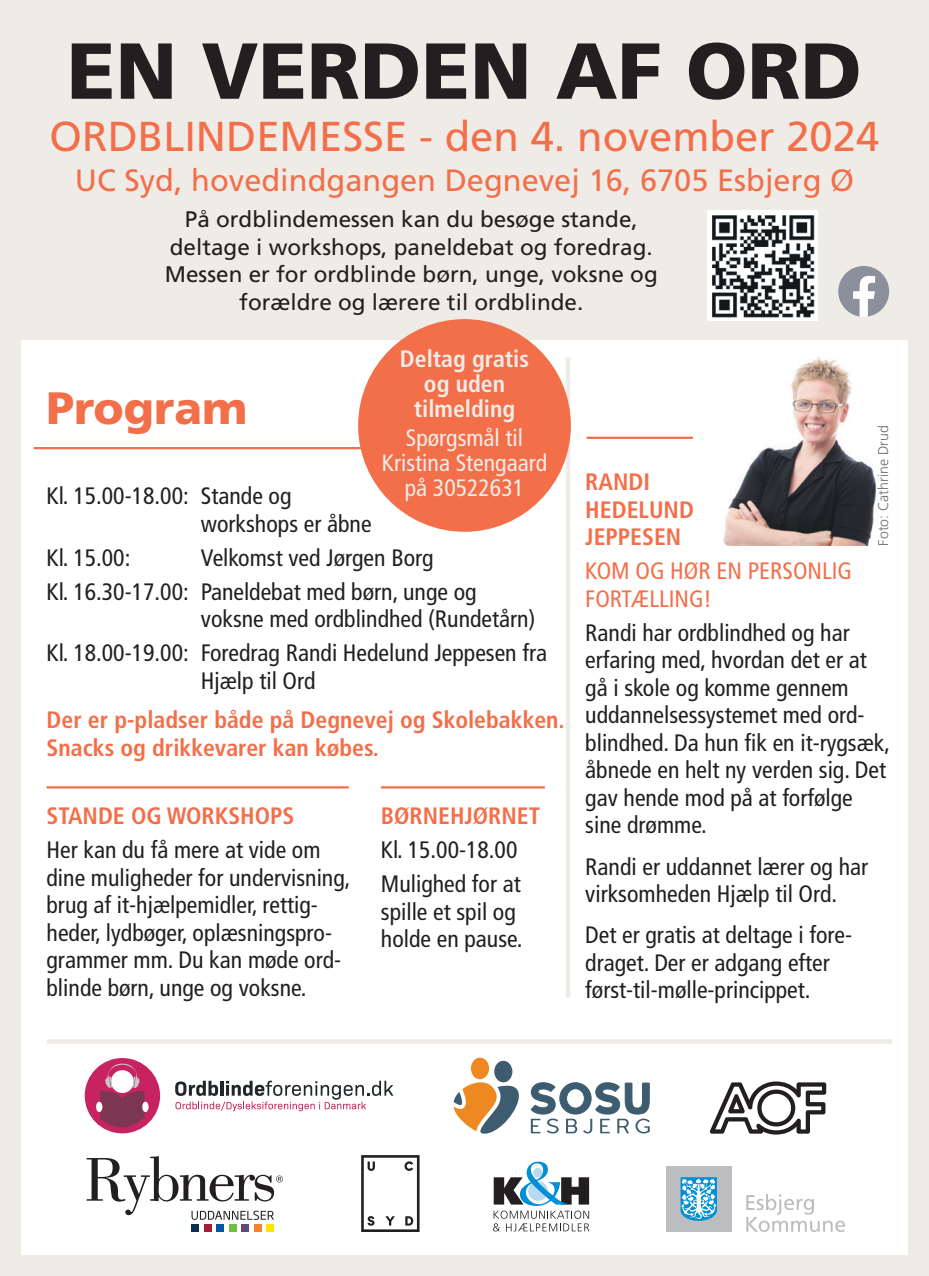
<style>
.page{position:relative;width:929px;height:1276px;background:#fff}
.page>*{position:absolute;margin:0;border:0;box-sizing:border-box;transform-origin:0 0}
.t1{font:900 79.25px "Frutiger LT Pro";color:#231f20}
.t2{font:900 45.25px "Frutiger LT Pro";color:#f36f4a}
.t3{font:41.75px "Frutiger LT Pro";color:#f36f4a}
.t4{font:30.75px "Frutiger LT Pro";color:#f36f4a}
.t5{font:condensed 23.75px/27.5px "Frutiger LT Pro";color:#231f20}
.t6{font:700 condensed 23.75px/27.5px "Frutiger LT Pro";color:#f36f4a}
.t7{font:condensed 23.75px/25px "Frutiger LT Pro";color:#efece8;text-align:center}
.t8{font:condensed 23.75px/27.5px "Frutiger LT Pro";color:#f36f4a}
.t9{font:700 condensed 23.75px/25px "Frutiger LT Pro";color:#efece8;text-align:center}
.t10{font:22.5px/27.5px "Frutiger LT Pro";color:#231f20;text-align:center}
.t11{font:300 14px "Frutiger LT Pro";color:#6c6d70}
</style>
<div class="page">
<div style="left:0;top:0;width:928px;height:1276px;background:#efece8"></div>
<div style="left:21px;top:340px;width:886px;height:914px;background:#fff"></div>
<hr style="left:586px;top:437px;width:106px;height:2px;background:#f36f4a">
<hr style="left:34px;top:447px;width:411px;height:2px;background:#f36f4a">
<hr style="left:47px;top:786px;width:302px;height:2px;background:#f36f4a">
<hr style="left:381px;top:786px;width:163px;height:2px;background:#f36f4a">
<div style="left:565px;top:357px;width:5px;height:640px;background:#efece8"></div>
<hr style="left:47px;top:1039px;width:845px;height:4px;background:#efece8">
<div style="left:358px;top:319px;width:212px;height:213px;background:#f36f4a;border-radius:50%"></div>
<img style="left:723px;top:357px;width:154px;height:188px">
<img style="left:707px;top:210px;width:110px;height:110px">
<svg style="left:838px;top:266px;width:51px;height:51px"></svg>
<div style="left:471px;top:1057px;width:18px;height:22px;background:#ee8922;border-radius:50%"></div>
<div style="left:494px;top:1060px;width:18px;height:22px;background:#3d5c70;border-radius:50%"></div>
<svg style="left:453px;top:1076px;width:196px;height:57px"></svg>
<div style="left:666px;top:1166px;width:65px;height:65px;background:#bcbdc0"></div>
<svg style="left:680px;top:1177px;width:36px;height:44px;background:#72bee3"></svg>
<svg style="left:746px;top:1194px;width:99px;height:38px"></svg>
<svg style="left:361px;top:1155px;width:58px;height:77px"></svg>
<div style="left:266px;top:1223px;width:8px;height:8px;background:#ffe601"></div>
<div style="left:253px;top:1223px;width:8px;height:8px;background:#f4822b"></div>
<div style="left:241px;top:1223px;width:8px;height:8px;background:#614875"></div>
<div style="left:229px;top:1223px;width:8px;height:8px;background:#71bf44"></div>
<div style="left:216px;top:1223px;width:8px;height:8px;background:#0154a6"></div>
<div style="left:204px;top:1223px;width:8px;height:8px;background:#a61e35"></div>
<div style="left:191px;top:1223px;width:8px;height:8px;background:#092f4f"></div>
<svg style="left:87px;top:1156px;width:196px;height:64px"></svg>
<svg style="left:493px;top:1161px;width:96px;height:70px"></svg>
<svg style="left:709px;top:1081px;width:117px;height:53px"></svg>
<div style="left:85px;top:1058px;width:75px;height:75px;background:#c82361;border-radius:50%"></div>
<svg style="left:100px;top:1063px;width:44px;height:64px"></svg>
<svg style="left:142px;top:1101px;width:7px;height:11px"></svg>
<div style="left:96px;top:1101px;width:6px;height:11px;background:#fff;border-radius:50%"></div>
<svg style="left:175px;top:1080px;width:218px;height:31px"></svg>
<h1 class="t1" style="left:67px;top:23px;width:796px">EN VERDEN AF ORD</h1>
<h3 class="t3" style="left:50px;top:112px;width:831px">ORDBLINDEMESSE - den 4. november 2024</h3>
<p class="t4" style="left:75px;top:162px;width:780px">UC Syd, hovedindgangen Degnevej 16, 6705 Esbjerg Ø</p>
<p class="t10" style="left:165px;top:206px;width:494px">På ordblindemessen kan du besøge stande, deltage i workshops, paneldebat og foredrag.<br>Messen er for ordblinde børn, unge, voksne og forældre og lærere til ordblinde.</p>
<p class="t9" style="left:400px;top:346px;width:131px">Deltag gratis og uden tilmelding</p>
<p class="t7" style="left:382px;top:425px;width:167px">Spørgsmål til<br>Kristina Stengaard på 30522631</p>
<p class="t11" style="left:874px;top:545px;width:122px;rotate:-90deg">Foto: Cathrine Drud</p>
<h2 class="t2" style="left:47px;top:381px;width:202px">Program</h2>
<p class="t6" style="left:585px;top:468px;width:110px">RANDI<br>HEDELUND<br>JEPPESEN</p>
<p class="t8" style="left:585px;top:557px;width:268px">KOM OG HØR EN PERSONLIG<br>FORTÆLLING!</p>
<p class="t5" style="left:585px;top:619px;width:306px">Randi har ordblindhed og har erfaring med, hvordan det er at gå i skole og komme gennem uddannelsessystemet med ord&shy;blindhed. Da hun fik en it-rygsæk, åbnede en helt ny verden sig. Det gav hende mod på at forfølge sine drømme.</p>
<p class="t5" style="left:585px;top:852px;width:284px">Randi er uddannet lærer og har virksomheden Hjælp til Ord.</p>
<p class="t5" style="left:585px;top:921px;width:268px">Det er gratis at deltage i fore&shy;draget. Der er adgang efter først-til-mølle-princippet.</p>
<p class="t5" style="left:201px;top:483px;width:172px;text-indent:-154px">Kl. 15.00-18.00: Stande og workshops er åbne</p>
<p class="t5" style="left:47px;top:544px;width:85px">Kl. 15.00:</p>
<p class="t5" style="left:47px;top:541px;width:431px;line-height:34px;text-indent:154px">Velkomst ved Jørgen Borg<br>Kl. 16.30-17.00: Paneldebat med børn, unge og</p>
<p class="t5" style="left:47px;top:602px;width:502px;line-height:34px;text-indent:154px">voksne med ordblindhed (Rundetårn)<br>Kl. 18.00-19.00: Foredrag Randi Hedelund Jeppesen fra</p>
<p class="t5" style="left:201px;top:667px;width:116px">Hjælp til Ord</p>
<p class="t6" style="left:47px;top:706px;width:519px">Der er p-pladser både på Degnevej og Skolebakken.<br>Snacks og drikkevarer kan købes.</p>
<p class="t6" style="left:381px;top:802px;width:161px">BØRNEHJØRNET</p>
<p class="t5" style="left:381px;top:833px;width:141px;line-height:34px">Kl. 15.00-18.00<br>Mulighed for at</p>
<p class="t5" style="left:381px;top:898px;width:143px">spille et spil og holde en pause.</p>
<p class="t6" style="left:47px;top:802px;width:249px">STANDE OG WORKSHOPS</p>
<p class="t5" style="left:47px;top:836px;width:305px">Her kan du få mere at vide om dine muligheder for undervisning, brug af it-hjælpemidler, rettig&shy;heder, lydbøger, oplæsningspro&shy;grammer mm. Du kan møde ord&shy;blinde børn, unge og voksne.</p>
</div>
